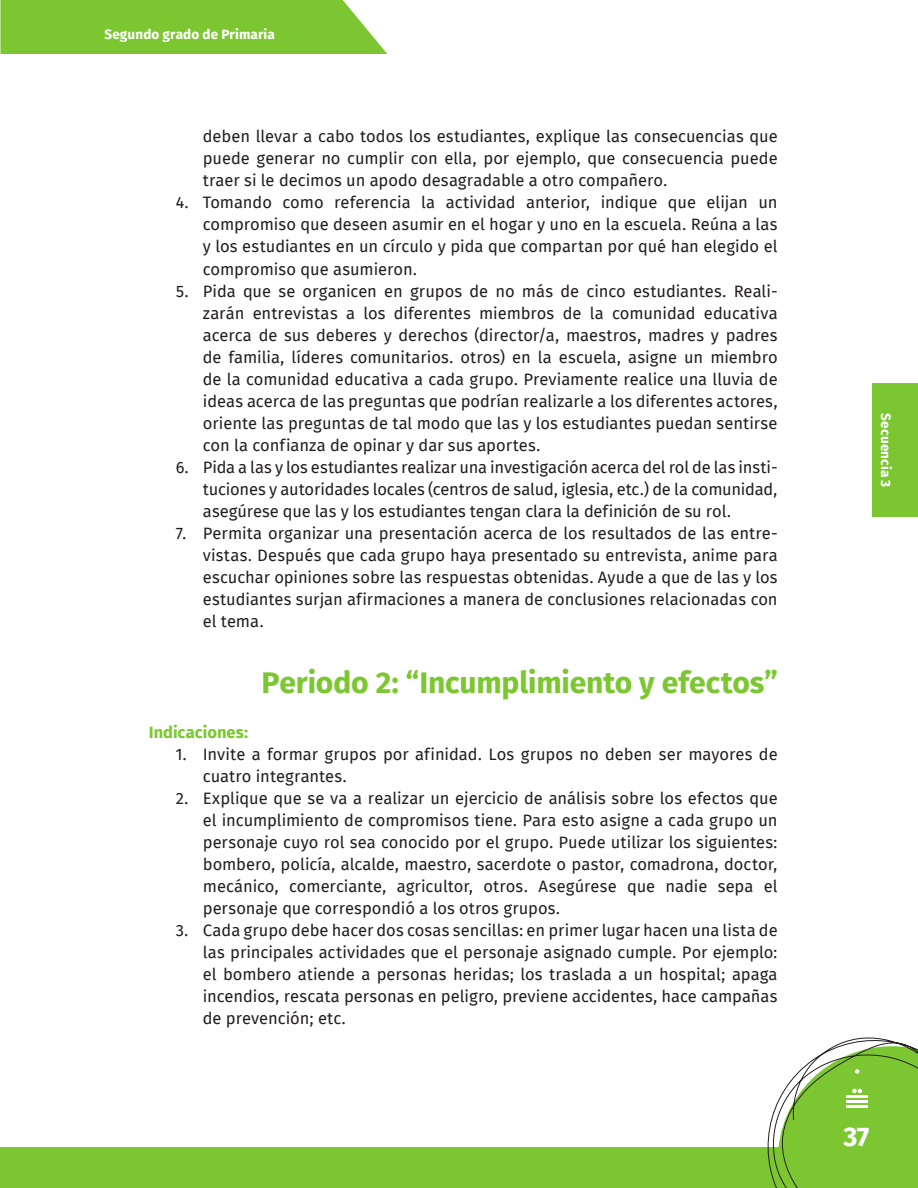
<style>
.page{position:relative;width:918px;height:1188px;background:#fff}
.page>*{position:absolute;margin:0;border:0;box-sizing:border-box;transform-origin:0 0}
.Título_2{font:700 30px "Fira Sans";letter-spacing:-.005em;color:#7cc731}
.t1{font:700 27px "Fira Sans";color:#fff}
.VIÑETAS_USAR_1{font:16.5px/22px "Fira Sans";letter-spacing:-.005em;color:#231f20;text-align:justify}
.Título_3{font:700 16.5px "Fira Sans";color:#7cc731}
.t2{font:700 13.5px "Fira Sans";letter-spacing:.01em;color:#fff}
</style>
<div class="page">
<div style="left:0;top:1148px;width:918px;height:40px;background:#7cc731"></div>
<div style="left:0;top:0;width:387px;height:54px;background:#7cc731"></div>
<div style="left:872px;top:384px;width:45px;height:133px;background:#7cc731"></div>
<svg style="left:753px;top:1037px;width:165px;height:151px"></svg>
<p class="t2" style="left:104px;top:24px;width:172px">Segundo grado de Primaria</p>
<p class="VIÑETAS_USAR_1" style="left:203px;top:127px;width:576px">deben llevar a cabo todos los estudiantes, explique las consecuencias que puede generar no cumplir con ella, por ejemplo, que consecuencia puede traer si le decimos un apodo desagradable a otro compañero.</p>
<p class="VIÑETAS_USAR_1" style="left:203px;top:193px;width:576px;text-indent:-27px">4. Tomando como referencia la actividad anterior, indique que elijan un compromiso que deseen asumir en el hogar y uno en la escuela. Reúna a las y los estudiantes en un círculo y pida que compartan por qué han elegido el compromiso que asumieron.</p>
<p class="VIÑETAS_USAR_1" style="left:203px;top:281px;width:576px;text-indent:-27px">5. Pida que se organicen en grupos de no más de cinco estudiantes. Reali&shy;zarán entrevistas a los diferentes miembros de la comunidad educativa acerca de sus deberes y derechos (director/a, maestros, madres y padres de familia, líderes comunitarios. otros) en la escuela, asigne un miembro de la comunidad educativa a cada grupo. Previamente realice una lluvia de ideas acerca de las preguntas que podrían realizarle a los diferentes actores, oriente las preguntas de tal modo que las y los estudiantes puedan sentirse con la confianza de opinar y dar sus aportes.</p>
<p class="VIÑETAS_USAR_1" style="left:203px;top:457px;width:576px;text-indent:-27px">6. Pida a las y los estudiantes realizar una investigación acerca del rol de las insti&shy;tuciones y autoridades locales (centros de salud, iglesia, etc.) de la comunidad, asegúrese que las y los estudiantes tengan clara la definición de su rol.</p>
<p class="VIÑETAS_USAR_1" style="left:203px;top:524px;width:576px;text-indent:-27px">7. Permita organizar una presentación acerca de los resultados de las entre&shy;vistas. Después que cada grupo haya presentado su entrevista, anime para escuchar opiniones sobre las respuestas obtenidas. Ayude a que de las y los estudiantes surjan afirmaciones a manera de conclusiones relacionadas con el tema.</p>
<p class="Título_2" style="left:261px;top:662px;width:518px">Periodo 2: “Incumplimiento y efectos”</p>
<p class="Título_3" style="left:149px;top:720px;width:101px">Indicaciones:</p>
<p class="VIÑETAS_USAR_1" style="left:203px;top:744px;width:576px;text-indent:-27px">1. Invite a formar grupos por afinidad. Los grupos no deben ser mayores de cuatro integrantes.</p>
<p class="VIÑETAS_USAR_1" style="left:203px;top:788px;width:576px;text-indent:-27px">2. Explique que se va a realizar un ejercicio de análisis sobre los efectos que el incumplimiento de compromisos tiene. Para esto asigne a cada grupo un personaje cuyo rol sea conocido por el grupo. Puede utilizar los siguientes: bombero, policía, alcalde, maestro, sacerdote o pastor, comadrona, doctor, mecánico, comerciante, agricultor, otros. Asegúrese que nadie sepa el personaje que correspondió a los otros grupos.</p>
<p class="VIÑETAS_USAR_1" style="left:203px;top:920px;width:576px;text-indent:-27px">3. Cada grupo debe hacer dos cosas sencillas: en primer lugar hacen una lista de las principales actividades que el personaje asignado cumple. Por ejemplo: el bombero atiende a personas heridas; los traslada a un hospital; apaga incendios, rescata personas en peligro, previene accidentes, hace campañas de prevención; etc.</p>
<p class="t2" style="left:895px;top:413px;width:75px;rotate:90deg">Secuencia 3</p>
<h2 class="t1" style="left:844px;top:1117px;width:28px">37</h2>
</div>
